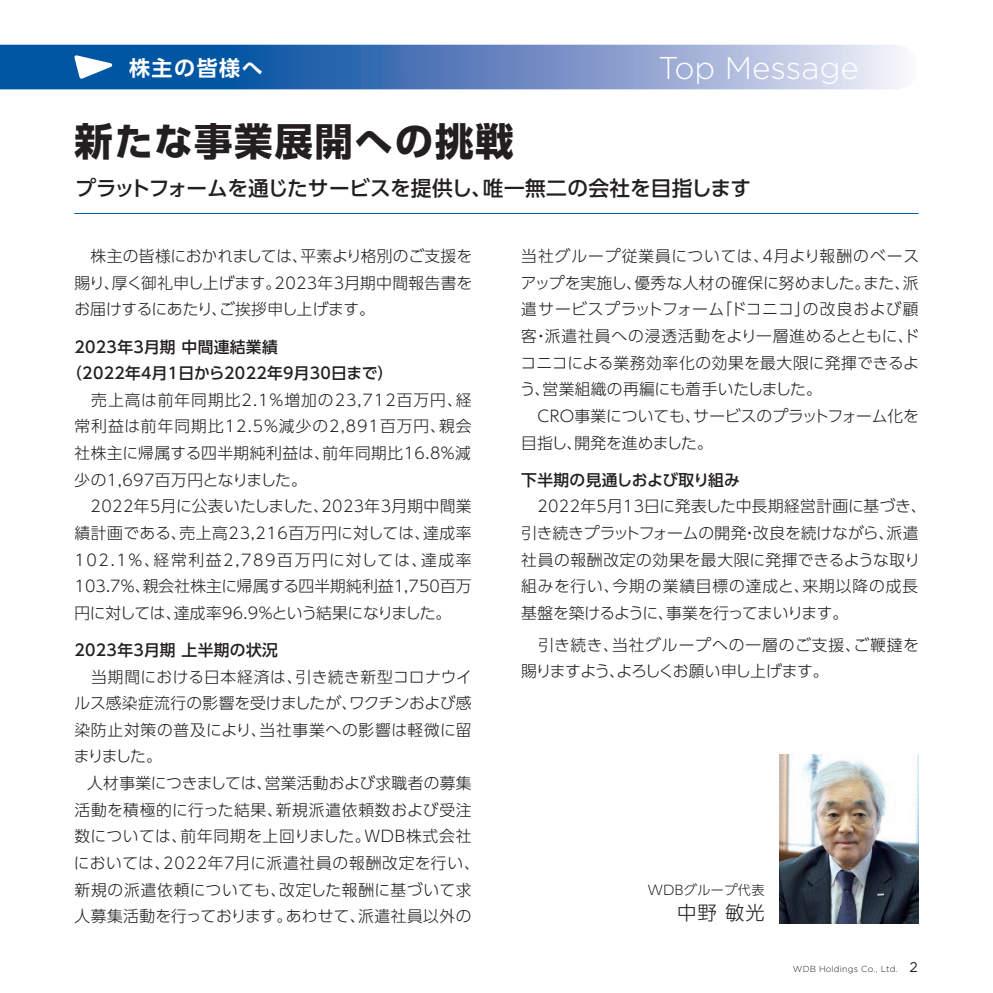
<style>
.page{position:relative;width:993px;height:993px;background:#fff}
.page>*{position:absolute;margin:0;border:0;box-sizing:border-box;transform-origin:0 0}
.t1{font:700 38.5px "UD Shin Go Pro";letter-spacing:.04em;color:#231f20}
.t2{font:300 31.5px "Gotham";color:#fff}
.t3{font:700 21px "UD Shin Go Pro De";letter-spacing:.07em;color:#fff}
.t4{font:500 20.65px "UD Shin Go Pro";color:#231f20}
.t5{font:300 19.25px "UD Shin Go Pro";color:#231f20}
.t6{font:300 15.75px/26.6px "UD Shin Go Pro";letter-spacing:.02em;color:#231f20}
.t7{font:500 15.75px/26.6px "UD Shin Go Pro";letter-spacing:.02em;color:#231f20}
.t8{font:300 13.12px "UD Shin Go Pro";letter-spacing:.03em;color:#231f20}
.t9{font:300 8.75px "Gotham";letter-spacing:.02em;color:#231f20}
.s1{font-weight:400;font-size:14px}
</style>
<div class="page">
<svg style="left:0;top:45px;width:901px;height:44px;background:#5d88c0"></svg>
<img style="left:779px;top:754px;width:139px;height:169px">
<svg style="left:74px;top:55px;width:38px;height:24px"></svg>
<hr style="left:74px;top:213px;width:844px;height:1px;background:#015aaa">
<h3 class="t3" style="left:129px;top:50px;width:135px">株主の皆様へ</h3>
<h2 class="t2" style="left:658px;top:48px;width:202px">Top Message</h2>
<h1 class="t1" style="left:74px;top:110px;width:440px">新たな事業展開への挑戦</h1>
<h3 class="t4" style="left:75px;top:171px;width:677px">プラットフォームを通じたサービスを提供し、唯一無二の会社を目指します</h3>
<p class="t6" style="left:74px;top:242px;width:399px;text-align:justify">　株主の皆様におかれましては、平素より格別のご支援を賜り、厚く御礼申し上げます。2023年3月期中間報告書をお届けするにあたり、ご挨拶申し上げます。</p>
<p class="t7" style="left:66px;top:332px;width:342px;text-indent:8px">2023年3月期 中間連結業績<br>（2022年4月1日から2022年9月30日まで）　</p>
<p class="t6" style="left:74px;top:386px;width:398px">　売上高は前年同期比2.1％増加の23,712百万円、経常利益は前年同期比12.5％減少の2,891百万円、親会社株主に帰属する四半期純利益は、前年同期比16.8％減少の1,697百万円となりました。<br>　2022年5月に公表いたしました、2023年3月期中間業績計画である、売上高23,216百万円に対しては、達成率<br>102.1％、経常利益2,789百万円に対しては、達成率<br>103.7％、親会社株主に帰属する四半期純利益1,750百万円に対しては、達成率96.9％という結果になりました。</p>
<p class="t7" style="left:74px;top:636px;width:205px">2023年3月期 上半期の状況</p>
<p class="t6" style="left:74px;top:662px;width:399px;text-align:justify">　当期間における日本経済は、引き続き新型コロナウイルス感染症流行の影響を受けましたが、ワクチンおよび感染防止対策の普及により、当社事業への影響は軽微に留まりました。</p>
<p class="t6" style="left:74px;top:768px;width:407px;text-align:center">人材事業につきましては、営業活動および求職者の募集<br>活動を積極的に行った結果、新規派遣依頼数および受注数については、前年同期を上回りました。ＷＤＢ株式会社においては、2022年７月に派遣社員の報酬改定を行い、新規の派遣依頼についても、改定した報酬に基づいて求人募集活動を行っております。あわせて、派遣社員以外の</p>
<p class="t6" style="left:519px;top:242px;width:401px">当社グループ従業員については、4月より報酬のベースアップを実施し、優秀な人材の確保に努めました。また、派遣サービスプラットフォーム「ドコニコ」の改良および顧客・派遣社員への浸透活動をより一層進めるとともに、ドコニコによる業務効率化の効果を最大限に発揮できるよう、営業組織の再編にも着手いたしました。<br>　ＣＲＯ事業についても、サービスのプラットフォーム化を目指し、開発を進めました。</p>
<p class="t7" style="left:521px;top:466px;width:220px">下半期の見通しおよび取り組み</p>
<p class="t6" style="left:521px;top:492px;width:407px">　2022年5月13日に発表した中長期経営計画に基づき、引き続きプラットフォームの開発・改良を続けながら、派遣社員の報酬改定の効果を最大限に発揮できるような取り組みを行い、今期の業績目標の達成と、来期以降の成長基盤を築けるように、事業を行ってまいります。</p>
<p class="t6" style="left:521px;top:630px;width:399px">　引き続き、当社グループへの一層のご支援、ご鞭撻を賜りますよう、よろしくお願い申し上げます。</p>
<p class="t8" style="left:647px;top:879px;width:118px">WDBグループ代表</p>
<p class="t5" style="left:677px;top:896px;width:89px">中野 敏光</p>
<p class="t9" style="left:792px;top:963px;width:126px">WDB Holdings Co., Ltd. <span class="s1">2</span></p>
</div>
